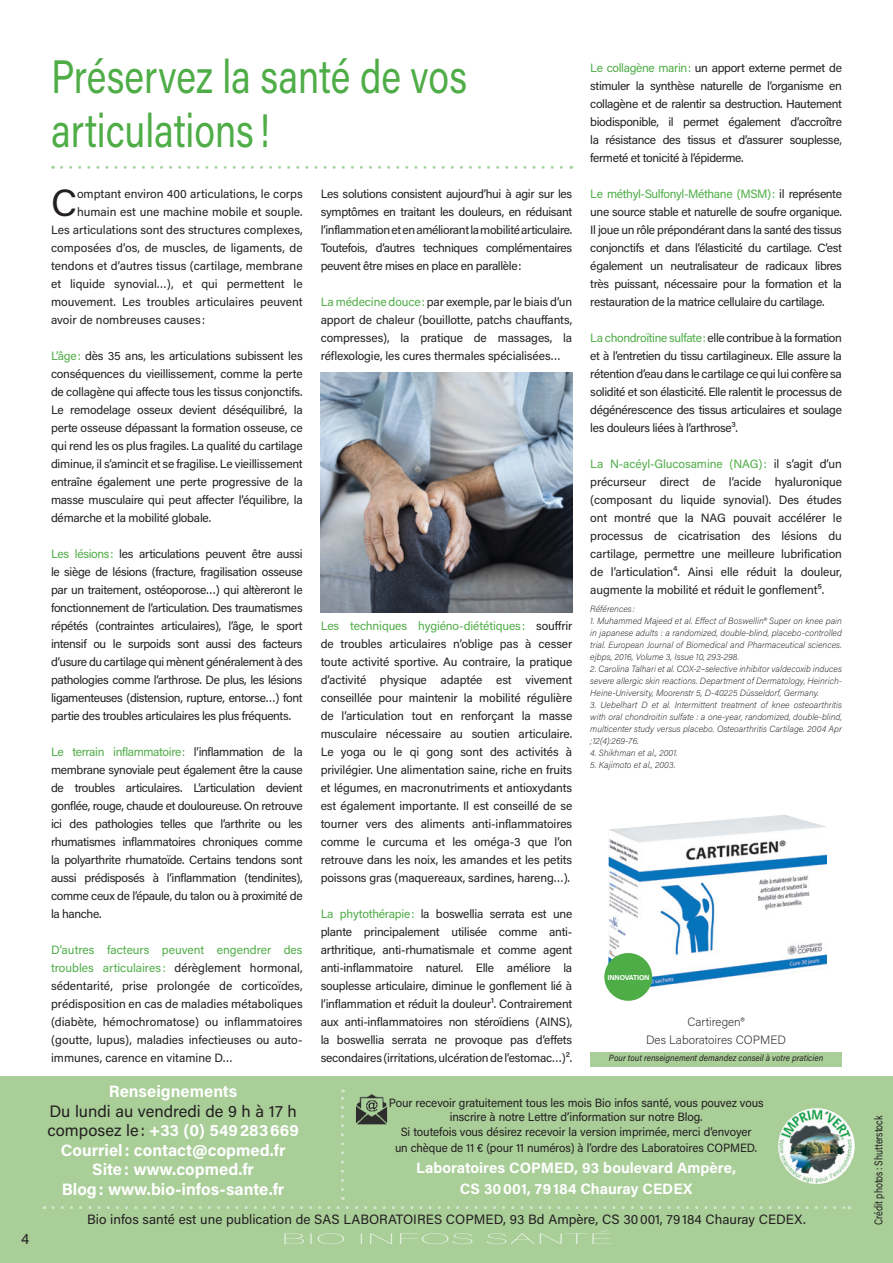
<style>
.page{position:relative;width:893px;height:1263px;background:#fff}
.page>*{position:absolute;margin:0;border:0;box-sizing:border-box;transform-origin:0 0}
.t1{font:46.8px/54px "Acumin Pro";color:#4fad47;scale:.8 1}
.t2{font:37.8px "Acumin Pro";color:#231f20}
.t3{font:700 16.5px/19.5px "Acumin Pro";color:#fff;text-align:center}
.t4{font:700 15px/21px "Acumin Pro";color:#fff;text-align:center}
.t5{font:100 15px "Acumin Pro";letter-spacing:.015em;color:#fff;scale:2.8 1}
.t6{font:15px "Acumin Pro";color:#231f20}
.t7{font:13.5px "Acumin Pro";color:#231f20}
.t8{font:12px/18px "Acumin Pro";letter-spacing:-.01em;color:#231f20;text-align:justify}
.t9{font:12px "Acumin Pro";letter-spacing:-.01em;color:#231f20;scale:.96 1}
.t10{font:200 12px/18px "Acumin Pro";color:#231f20;text-align:center}
.t11{font:11.25px "Acumin Pro";color:#231f20;scale:.8 1}
.t12{font:italic 200 9px/12px "Acumin Pro";color:#231f20;text-align:justify}
.t13{font:italic 9px "Acumin Pro";color:#231f20;scale:.92 1}
.t14{font:700 7.05px "Acumin Pro";letter-spacing:-.03em;color:#fff}
.s1{color:#4fad47}
.s2{font-weight:400;color:#231f20}
</style>
<div class="page">
<div style="left:590px;top:1052px;width:252px;height:14px;background:#a9ce98"></div>
<div style="left:0;top:1077px;width:893px;height:186px;background:#a9ce98"></div>
<svg style="left:53px;top:1206px;width:797px;height:3px"></svg>
<hr style="left:51px;top:1077px;width:791px;height:1px;background:#49b748">
<img style="left:778px;top:1108px;width:77px;height:76px;border-radius:38px">
<svg style="left:61px;top:166px;width:511px;height:3px"></svg>
<svg style="left:341px;top:1089px;width:3px;height:100px"></svg>
<img style="left:356px;top:1094px;width:32px;height:31px">
<img style="left:321px;top:372px;width:251px;height:240px">
<img style="left:608px;top:815px;width:219px;height:178px">
<div style="left:604px;top:953px;width:48px;height:48px;background:#4fad47;border-radius:50%"></div>
<h1 class="t1" style="left:51px;top:48px;width:522px">Préservez la santé de vos articulations !</h1>
<h2 class="t2" style="left:51px;top:177px;width:27px">C</h2>
<p class="t8" style="left:77px;top:184px;width:227px">omptant environ 400 articulations, le corps</p>
<p class="t8" style="left:77px;top:202px;width:227px">humain est une machine mobile et souple.</p>
<p class="t8" style="left:51px;top:220px;width:253px">Les articulations sont des structures complexes,</p>
<p class="t8" style="left:51px;top:238px;width:253px">composées d’os, de muscles, de ligaments, de</p>
<p class="t8" style="left:51px;top:256px;width:253px">tendons et d’autres tissus (cartilage, membrane</p>
<p class="t8" style="left:51px;top:274px;width:253px">et liquide synovial…), et qui permettent le</p>
<p class="t8" style="left:51px;top:292px;width:253px">mouvement. Les troubles articulaires peuvent</p>
<p class="t8" style="left:51px;top:310px;width:156px">avoir de nombreuses causes :</p>
<p class="t8" style="left:51px;top:346px;width:253px"><span class="s1">L’âge:</span> dès 35 ans, les articulations subissent les conséquences du vieillissement, comme la perte de collagène qui affecte tous les tissus conjonctifs.<br>Le remodelage osseux devient déséquilibré, la perte osseuse dépassant la formation osseuse, ce qui rend les os plus fragiles. La qualité du cartilage diminue, il s’amincit et se fragilise. Le vieillissement entraîne également une perte progressive de la masse musculaire qui peut affecter l’équilibre, la démarche et la mobilité globale.</p>
<p class="t8" style="left:51px;top:544px;width:253px"><span class="s1">Les lésions:</span> les articulations peuvent être aussi le siège de lésions (fracture, fragilisation osseuse par un traitement, ostéoporose…) qui altèreront le fonctionnement de l’articulation. Des traumatismes répétés (contraintes articulaires), l’âge, le sport intensif ou le surpoids sont aussi des facteurs d’usure du cartilage qui mènent généralement à des pathologies comme l’arthrose. De plus, les lésions ligamenteuses (distension, rupture, entorse…) font partie des troubles articulaires les plus fréquents.</p>
<p class="t8" style="left:51px;top:742px;width:253px"><span class="s1">Le terrain inflammatoire:</span> l’inflammation de la membrane synoviale peut également être la cause de troubles articulaires. L’articulation devient gonflée, rouge, chaude et douloureuse. On retrouve ici des pathologies telles que l’arthrite ou les rhumatismes inflammatoires chroniques comme la polyarthrite rhumatoïde. Certains tendons sont aussi prédisposés à l’inflammation (tendinites), comme ceux de l’épaule, du talon ou à proximité de la hanche.</p>
<p class="t8" style="left:51px;top:940px;width:253px"><span class="s1">D’autres facteurs peuvent engendrer des troubles articulaires :</span> dérèglement hormonal, sédentarité, prise prolongée de corticoïdes, prédisposition en cas de maladies métaboliques (diabète, hémochromatose) ou inflammatoires (goutte, lupus), maladies infectieuses ou auto&shy;immunes, carence en vitamine D…</p>
<p class="t8" style="left:321px;top:184px;width:253px">Les solutions consistent aujourd’hui à agir sur les symptômes en traitant les douleurs, en réduisant l’inflammation et en améliorant la mobilité articulaire.<br>Toutefois, d’autres techniques complémentaires peuvent être mises en place en parallèle:</p>
<p class="t8" style="left:321px;top:292px;width:253px"><span class="s1">La médecine douce:</span> par exemple, par le biais d’un apport de chaleur (bouillotte, patchs chauffants, compresses), la pratique de massages, la réflexologie, les cures thermales spécialisées…</p>
<p class="t8" style="left:321px;top:616px;width:253px"><span class="s1">Les techniques hygiéno-diététiques:</span> souffrir de troubles articulaires n’oblige pas à cesser toute activité sportive. Au contraire, la pratique d’activité physique adaptée est vivement conseillée pour maintenir la mobilité régulière de l’articulation tout en renforçant la masse musculaire nécessaire au soutien articulaire.<br>Le yoga ou le qi gong sont des activités à privilégier. Une alimentation saine, riche en fruits et légumes, en macronutriments et antioxydants est également importante. Il est conseillé de se tourner vers des aliments anti-inflammatoires comme le curcuma et les oméga-3 que l’on retrouve dans les noix, les amandes et les petits poissons gras (maquereaux, sardines, hareng…).</p>
<p class="t8" style="left:321px;top:904px;width:253px"><span class="s1">La phytothérapie:</span> la boswellia serrata est une plante principalement utilisée comme anti&shy;arthritique, anti-rhumatismale et comme agent anti-inflammatoire naturel. Elle améliore la souplesse articulaire, diminue le gonflement lié à l’inflammation et réduit la douleur¹. Contrairement aux anti-inflammatoires non stéroïdiens (AINS), la boswellia serrata ne provoque pas d’effets secondaires (irritations, ulcération de l’estomac…)².</p>
<p class="t8" style="left:590px;top:58px;width:253px"><span class="s1">Le collagène marin:</span> un apport externe permet de stimuler la synthèse naturelle de l’organisme en collagène et de ralentir sa destruction. Hautement biodisponible, il permet également d’accroître la résistance des tissus et d’assurer souplesse, fermeté et tonicité à l’épiderme.</p>
<p class="t8" style="left:590px;top:184px;width:253px"><span class="s1">Le méthyl-Sulfonyl-Méthane (MSM):</span> il représente une source stable et naturelle de soufre organique.<br>Il joue un rôle prépondérant dans la santé des tissus conjonctifs et dans l’élasticité du cartilage. C’est également un neutralisateur de radicaux libres très puissant, nécessaire pour la formation et la restauration de la matrice cellulaire du cartilage.</p>
<p class="t8" style="left:590px;top:328px;width:253px"><span class="s1">La chondroïtine sulfate:</span> elle contribue à la formation et à l’entretien du tissu cartilagineux. Elle assure la rétention d’eau dans le cartilage ce qui lui confère sa solidité et son élasticité. Elle ralentit le processus de dégénérescence des tissus articulaires et soulage les douleurs liées à l’arthrose³.</p>
<p class="t8" style="left:590px;top:454px;width:253px"><span class="s1">La N-acéyl-Glucosamine (NAG):</span> il s’agit d’un précurseur direct de l’acide hyaluronique (composant du liquide synovial). Des études ont montré que la NAG pouvait accélérer le processus de cicatrisation des lésions du cartilage, permettre une meilleure lubrification de l’articulation⁴. Ainsi elle réduit la douleur, augmente la mobilité et réduit le gonflement⁵.</p>
<p class="t12" style="left:590px;top:603px;width:46px">Références :</p>
<p class="t12" style="left:590px;top:615px;width:253px">1. Muhammed Majeed et al. Effect of Boswellin® Super on knee pain in japanese adults : a randomized, double-blind, placebo-controlled trial. European Journal of Biomedical and Pharmaceutical sciences. ejbps, 2016, Volume 3, Issue 10, 293-298.</p>
<p class="t12" style="left:590px;top:662px;width:253px">2. Carolina Talhari et al. COX-2–selective inhibitor valdecoxib induces severe allergic skin reactions. Department of Dermatology, Heinrich-Heine-University, Moorenstr 5, D-40225 Düsseldorf, Germany.</p>
<p class="t12" style="left:590px;top:698px;width:253px">3. Uebelhart D et al. Intermittent treatment of knee osteoarthritis with oral chondroitin sulfate : a one-year, randomized, double-blind, multicenter study versus placebo. Osteoarthritis Cartilage. 2004 Apr ;12(4):269-76.</p>
<p class="t12" style="left:590px;top:746px;width:89px">4. Shikhman et al., 2001.</p>
<p class="t12" style="left:590px;top:758px;width:87px">5. Kajimoto et al., 2003.</p>
<p class="t14" style="left:607px;top:972px;width:44px">INNOVATION</p>
<p class="t10" style="left:646px;top:1012px;width:142px">Cartiregen®<br>Des Laboratoires COPMED</p>
<p class="t13" style="left:609px;top:1052px;width:234px">Pour tout renseignement demandez conseil à votre praticien</p>
<h3 class="t3" style="left:109px;top:1081px;width:130px">Renseignements</h3>
<h3 class="t3" style="left:47px;top:1100px;width:253px"><span class="s2">Du lundi au vendredi de 9 h à 17 h composez le:</span> +33 (0) 549283669<br>Courriel: contact@copmed.fr<br>Site: www.copmed.fr<br>Blog: www.bio-infos-sante.fr</h3>
<p class="t7" style="left:87px;top:1210px;width:720px">Bio infos santé est une publication de SAS LABORATOIRES COPMED, 93 Bd Ampère, CS 30001, 79184 Chauray CEDEX.</p>
<p class="t8" style="left:389px;top:1095px;width:376px;line-height:14.4px;text-align:center">Pour recevoir gratuitement tous les mois Bio infos santé, vous pouvez vous inscrire à notre Lettre d’information sur notre Blog.<br>Si toutefois vous désirez recevoir la version imprimée, merci d’envoyer</p>
<p class="t9" style="left:395px;top:1139px;width:379px">un chèque de 11 € (pour 11 numéros) à l’ordre des Laboratoires COPMED.</p>
<p class="t4" style="left:416px;top:1156px;width:322px">Laboratoires COPMED, 93 boulevard Ampère,<br>CS 30001, 79184 Chauray CEDEX</p>
<p class="t6" style="left:21px;top:1228px;width:10px">4</p>
<p class="t5" style="left:281px;top:1229px;width:120px">BIO INFOS SANTÉ</p>
<p class="t11" style="left:871px;top:1225px;width:138px;rotate:-90deg">Crédit photos : Shutterstock</p>
</div>
